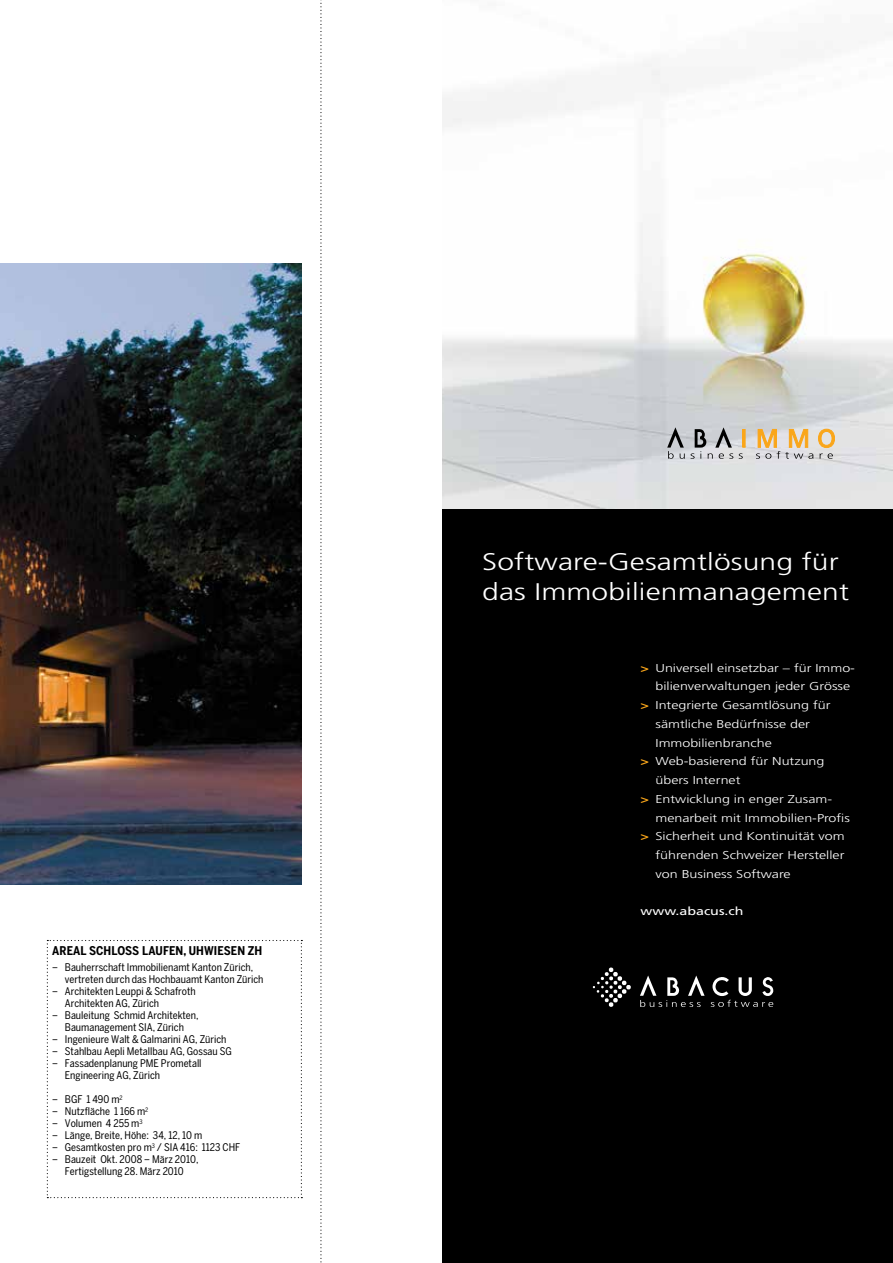
<style>
.page{position:relative;width:893px;height:1263px;background:#fff}
.page>*{position:absolute;margin:0;border:0;box-sizing:border-box;transform-origin:0 0}
.t1{font:300 24px/30px "Frutiger";letter-spacing:.005em;color:#fff;scale:1.25 1}
.t2{font:700 12px "Benton Sans Cond";letter-spacing:.01em;color:#000}
.t3{font:300 11.4px "Frutiger";color:#fff;scale:1.25 1}
.t4{font:11.4px "Frutiger";color:#fff;scale:1.25 1}
.t5{font:10.5px/12px "Benton Sans Cond";color:#000}
.s1{font-weight:700;color:#faa61a}
</style>
<div class="page">
<img style="left:0;top:264px;width:302px;height:621px">
<div style="left:442px;top:509px;width:451px;height:754px;background:#000"></div>
<svg style="left:593px;top:967px;width:38px;height:40px"></svg>
<svg style="left:640px;top:975px;width:65px;height:32px"></svg>
<svg style="left:711px;top:977px;width:62px;height:30px"></svg>
<img style="left:442px;top:63px;width:451px;height:446px">
<div style="left:742px;top:429px;width:3px;height:19px;border:1px solid #faa61a"></div>
<svg style="left:667px;top:427px;width:18px;height:32px"></svg>
<svg style="left:691px;top:427px;width:42px;height:32px"></svg>
<svg style="left:739px;top:453px;width:4px;height:6px"></svg>
<svg style="left:756px;top:428px;width:79px;height:31px;background:#dec8a7"></svg>
<svg style="left:47px;top:940px;width:255px;height:258px"></svg>
<svg style="left:320px;top:0;width:2px;height:1263px"></svg>
<p class="t2" style="left:52px;top:943px;width:210px">AREAL SCHLOSS LAUFEN, UHWIESEN ZH</p>
<p class="t5" style="left:65px;top:961px;width:200px;text-indent:-13px">– Bauherrschaft Immobilienamt Kanton Zürich, vertreten durch das Hochbauamt Kanton Zürich</p>
<p class="t5" style="left:65px;top:985px;width:132px;text-indent:-13px">– Architekten Leuppi &amp; Schafroth<br>Architekten AG, Zürich</p>
<p class="t5" style="left:52px;top:1009px;width:148px;text-align:center">– Bauleitung Schmid Architekten,<br>Baumanagement SIA, Zürich</p>
<p class="t5" style="left:52px;top:1033px;width:176px">– Ingenieure Walt &amp; Galmarini AG, Zürich</p>
<p class="t5" style="left:52px;top:1045px;width:181px">– Stahlbau Aepli Metallbau AG, Gossau SG</p>
<p class="t5" style="left:65px;top:1057px;width:138px;text-indent:-13px">– Fassadenplanung PME Prometall<br>Engineering AG, Zürich</p>
<p class="t5" style="left:52px;top:1093px;width:72px">– BGF 1 490 m<sup>2</sup></p>
<p class="t5" style="left:52px;top:1105px;width:98px">– Nutzfläche 1 166 m<sup>2</sup></p>
<p class="t5" style="left:52px;top:1117px;width:92px">– Volumen 4 255 m<sup>3</sup></p>
<p class="t5" style="left:52px;top:1129px;width:152px">– Länge, Breite, Höhe: 34, 12, 10 m</p>
<p class="t5" style="left:52px;top:1141px;width:190px">– Gesamtkosten pro m<sup>3</sup> / SIA 416: 1123 CHF</p>
<p class="t5" style="left:52px;top:1153px;width:148px;text-align:center">– Bauzeit Okt. 2008 – März 2010,<br>Fertigstellung 28. März 2010</p>
<h1 class="t1" style="left:482px;top:547px;width:295px">Software-Gesamtlösung für das Immobilienmanagement</h1>
<p class="t3" style="left:641px;top:661px;width:173px"><span class="s1">&gt;</span> Universell einsetzbar – für Immo-</p>
<p class="t3" style="left:655px;top:680px;width:157px">bilienverwaltungen jeder Grösse</p>
<p class="t3" style="left:641px;top:699px;width:153px"><span class="s1">&gt;</span> Integrierte Gesamtlösung für</p>
<p class="t3" style="left:655px;top:717px;width:125px">sämtliche Bedürfnisse der</p>
<p class="t3" style="left:655px;top:736px;width:95px">Immobilienbranche</p>
<p class="t3" style="left:641px;top:755px;width:149px"><span class="s1">&gt;</span> Web-basierend für Nutzung</p>
<p class="t3" style="left:655px;top:774px;width:69px">übers Internet</p>
<p class="t3" style="left:641px;top:792px;width:155px"><span class="s1">&gt;</span> Entwicklung in enger Zusam-</p>
<p class="t3" style="left:655px;top:811px;width:157px">menarbeit mit Immobilien-Profis</p>
<p class="t3" style="left:641px;top:830px;width:165px"><span class="s1">&gt;</span> Sicherheit und Kontinuität vom</p>
<p class="t3" style="left:655px;top:849px;width:153px">führenden Schweizer Hersteller</p>
<p class="t3" style="left:655px;top:867px;width:110px">von Business Software</p>
<p class="t4" style="left:641px;top:905px;width:84px">www.abacus.ch</p>
</div>
